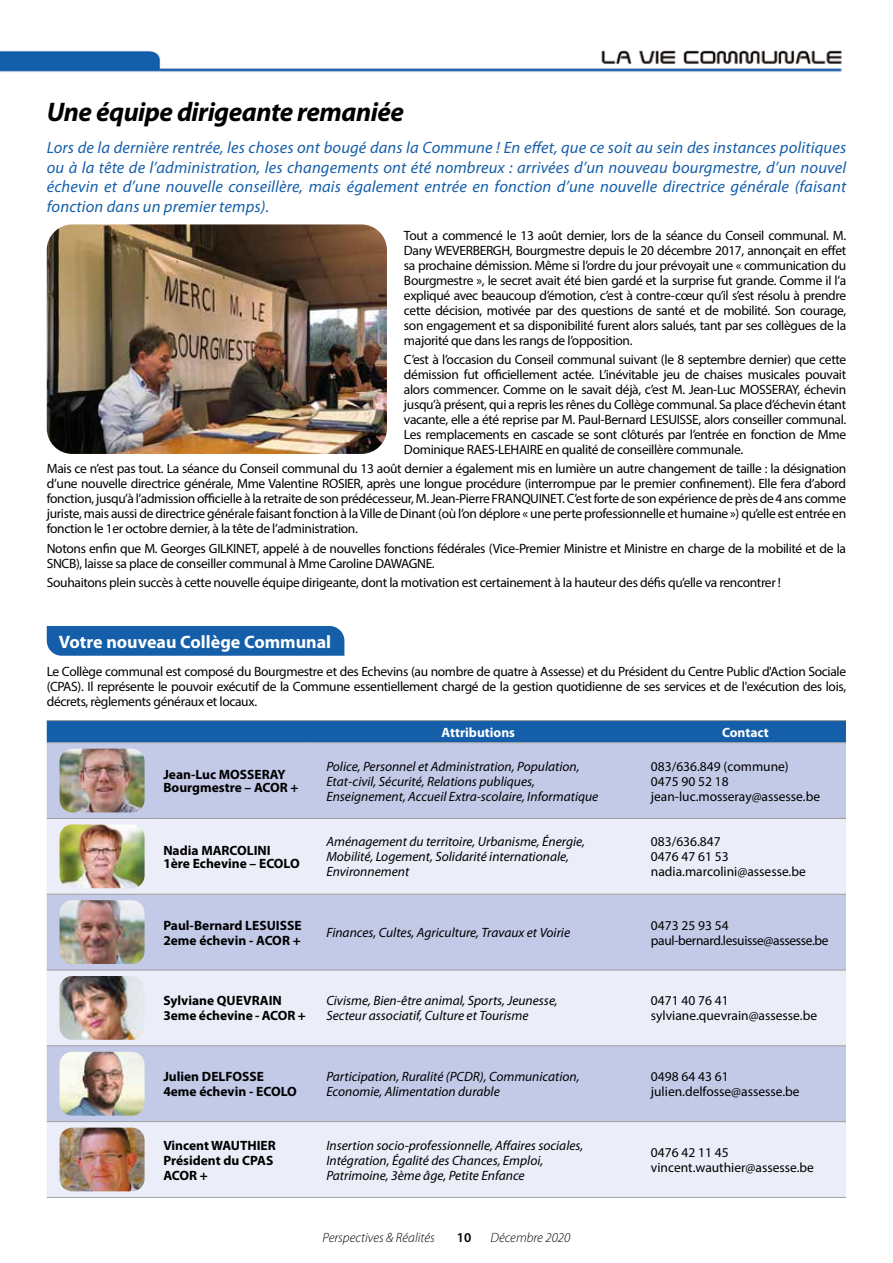
<style>
.page{position:relative;width:893px;height:1263px;background:#fff}
.page>*{position:absolute;margin:0;border:0;box-sizing:border-box;transform-origin:0 0}
.t1{font:italic 700 27px "Myriad Pro";letter-spacing:-.02em;color:#000}
.t2{font:700 18px "Myriad Pro";color:#fff}
.t3{font:italic 16.5px/19.8px "Myriad Pro";letter-spacing:.01em;color:#155faa;text-align:justify}
.t4{font:13.5px/15px "Myriad Pro";letter-spacing:-.025em;color:#000;text-align:justify}
.t5{font:italic 13.5px/15px "Myriad Pro";color:#000}
.t6{font:13.5px/15px "Myriad Pro";color:#000}
.t7{font:700 13.5px/15px "Myriad Pro";color:#000}
.t8{font:italic 300 13.5px "Myriad Pro";color:#000}
.t9{font:700 13.5px "Myriad Pro";color:#fff}
.t10{font:600 13.5px "Myriad Pro";color:#000}
</style>
<div class="page">
<img style="left:0;top:50px;width:842px;height:22px">
<img style="left:47px;top:224px;width:340px;height:230px">
<div style="left:47px;top:626px;width:297px;height:30px;background:#155faa"></div>
<div style="left:47px;top:721px;width:799px;height:21px;background:#155faa"></div>
<div style="left:47px;top:743px;width:799px;height:75px;background:#c3cae8"></div>
<svg style="left:47px;top:819px;width:799px;height:378px;fill:#ebedf8"></svg>
<hr style="left:47px;top:720px;width:110px;height:1px;background:#9d9d9c">
<hr style="left:157px;top:720px;width:155px;height:1px;background:#9d9d9c">
<hr style="left:312px;top:720px;width:333px;height:1px;background:#9d9d9c">
<hr style="left:645px;top:720px;width:201px;height:1px;background:#9d9d9c">
<hr style="left:157px;top:742px;width:155px;height:1px;background:#9d9d9c">
<hr style="left:312px;top:742px;width:333px;height:1px;background:#9d9d9c">
<hr style="left:645px;top:742px;width:201px;height:1px;background:#9d9d9c">
<hr style="left:157px;top:818px;width:155px;height:1px;background:#9d9d9c">
<hr style="left:312px;top:818px;width:333px;height:1px;background:#9d9d9c">
<hr style="left:645px;top:818px;width:201px;height:1px;background:#9d9d9c">
<hr style="left:157px;top:894px;width:155px;height:1px;background:#9d9d9c">
<hr style="left:312px;top:894px;width:333px;height:1px;background:#9d9d9c">
<hr style="left:645px;top:894px;width:201px;height:1px;background:#9d9d9c">
<hr style="left:157px;top:970px;width:155px;height:1px;background:#9d9d9c">
<hr style="left:312px;top:970px;width:333px;height:1px;background:#9d9d9c">
<hr style="left:645px;top:970px;width:201px;height:1px;background:#9d9d9c">
<hr style="left:157px;top:1045px;width:155px;height:1px;background:#9d9d9c">
<hr style="left:312px;top:1045px;width:333px;height:1px;background:#9d9d9c">
<hr style="left:645px;top:1045px;width:201px;height:1px;background:#9d9d9c">
<hr style="left:157px;top:1121px;width:155px;height:1px;background:#9d9d9c">
<hr style="left:312px;top:1121px;width:333px;height:1px;background:#9d9d9c">
<hr style="left:645px;top:1121px;width:201px;height:1px;background:#9d9d9c">
<hr style="left:157px;top:1197px;width:155px;height:1px;background:#9d9d9c">
<hr style="left:312px;top:1197px;width:333px;height:1px;background:#9d9d9c">
<hr style="left:645px;top:1197px;width:201px;height:1px;background:#9d9d9c">
<hr style="left:47px;top:742px;width:110px;height:1px;background:#9d9d9c">
<hr style="left:47px;top:818px;width:110px;height:1px;background:#9d9d9c">
<hr style="left:47px;top:894px;width:110px;height:1px;background:#9d9d9c">
<hr style="left:47px;top:970px;width:110px;height:1px;background:#9d9d9c">
<hr style="left:47px;top:1045px;width:110px;height:1px;background:#9d9d9c">
<hr style="left:47px;top:1121px;width:110px;height:1px;background:#9d9d9c">
<hr style="left:47px;top:1197px;width:110px;height:1px;background:#9d9d9c">
<img style="left:60px;top:749px;width:85px;height:63px">
<img style="left:60px;top:824px;width:85px;height:64px">
<img style="left:60px;top:900px;width:85px;height:64px">
<img style="left:60px;top:976px;width:85px;height:64px">
<img style="left:60px;top:1052px;width:85px;height:63px">
<img style="left:60px;top:1127px;width:85px;height:64px">
<h1 class="t1" style="left:47px;top:94px;width:359px">Une équipe dirigeante remaniée</h1>
<p class="t3" style="left:47px;top:137px;width:801px">Lors de la dernière rentrée, les choses ont bougé dans la Commune ! En effet, que ce soit au sein des instances politiques ou à la tête de l’administration, les changements ont été nombreux : arrivées d’un nouveau bourgmestre, d’un nouvel échevin et d’une nouvelle conseillère, mais également entrée en fonction d’une nouvelle directrice générale (faisant fonction dans un premier temps).</p>
<p class="t4" style="left:404px;top:228px;width:444px">Tout a commencé le 13 août dernier, lors de la séance du Conseil communal. M.<br>Dany WEVERBERGH, Bourgmestre depuis le 20 décembre 2017, annonçait en effet sa prochaine démission. Même si l’ordre du jour prévoyait une « communication du Bourgmestre », le secret avait été bien gardé et la surprise fut grande. Comme il l’a expliqué avec beaucoup d’émotion, c’est à contre-cœur qu’il s’est résolu à prendre cette décision, motivée par des questions de santé et de mobilité. Son courage, son engagement et sa disponibilité furent alors salués, tant par ses collègues de la majorité que dans les rangs de l’opposition.</p>
<p class="t4" style="left:404px;top:352px;width:444px">C’est à l’occasion du Conseil communal suivant (le 8 septembre dernier) que cette démission fut officiellement actée. L’inévitable jeu de chaises musicales pouvait alors commencer. Comme on le savait déjà, c’est M. Jean-Luc MOSSERAY, échevin jusqu’à présent, qui a repris les rênes du Collège communal. Sa place d’échevin étant vacante, elle a été reprise par M. Paul-Bernard LESUISSE, alors conseiller communal.<br>Les remplacements en cascade se sont clôturés par l’entrée en fonction de Mme Dominique RAES-LEHAIRE en qualité de conseillère communale.</p>
<p class="t4" style="left:47px;top:461px;width:801px">Mais ce n’est pas tout. La séance du Conseil communal du 13 août dernier a également mis en lumière un autre changement de taille : la désignation d’une nouvelle directrice générale, Mme Valentine ROSIER, après une longue procédure (interrompue par le premier confinement). Elle fera d’abord fonction, jusqu’à l’admission officielle à la retraite de son prédécesseur, M. Jean-Pierre FRANQUINET. C’est forte de son expérience de près de 4 ans comme juriste, mais aussi de directrice générale faisant fonction à la Ville de Dinant (où l’on déplore « une perte professionnelle et humaine ») qu’elle est entrée en fonction le 1er octobre dernier, à la tête de l’administration.</p>
<p class="t4" style="left:47px;top:540px;width:801px">Notons enfin que M. Georges GILKINET, appelé à de nouvelles fonctions fédérales (Vice-Premier Ministre et Ministre en charge de la mobilité et de la<br>SNCB), laisse sa place de conseiller communal à Mme Caroline DAWAGNE.</p>
<p class="t4" style="left:47px;top:575px;width:736px">Souhaitons plein succès à cette nouvelle équipe dirigeante, dont la motivation est certainement à la hauteur des défis qu’elle va rencontrer !</p>
<h2 class="t2" style="left:59px;top:630px;width:274px">Votre nouveau Collège Communal</h2>
<p class="t4" style="left:47px;top:663px;width:801px">Le Collège communal est composé du Bourgmestre et des Echevins (au nombre de quatre à Assesse) et du Président du Centre Public d'Action Sociale (CPAS). Il représente le pouvoir exécutif de la Commune essentiellement chargé de la gestion quotidienne de ses services et de l'exécution des lois, décrets, règlements généraux et locaux.</p>
<p class="t9" style="left:442px;top:723px;width:75px">Attributions</p>
<p class="t9" style="left:722px;top:723px;width:48px">Contact</p>
<p class="t7" style="left:163px;top:767px;width:137px;line-height:13.5px">Jean-Luc MOSSERAY<br>Bourgmestre – ACOR +</p>
<p class="t5" style="left:326px;top:758px;width:274px">Police, Personnel et Administration, Population,<br>Etat-civil, Sécurité, Relations publiques,<br>Enseignement, Accueil Extra-scolaire, Informatique</p>
<p class="t6" style="left:651px;top:758px;width:171px">083/636.849 (commune)<br>0475 90 52 18 jean-luc.mosseray@assesse.be</p>
<p class="t7" style="left:163px;top:843px;width:138px;line-height:13.5px">Nadia MARCOLINI<br>1ère Echevine – ECOLO</p>
<p class="t5" style="left:326px;top:834px;width:260px">Aménagement du territoire, Urbanisme, Énergie,<br>Mobilité, Logement, Solidarité internationale,<br>Environnement</p>
<p class="t6" style="left:651px;top:834px;width:156px">083/636.847<br>0476 47 61 53 nadia.marcolini@assesse.be</p>
<p class="t7" style="left:163px;top:917px;width:140px">Paul-Bernard LESUISSE<br>2eme échevin - ACOR +</p>
<p class="t5" style="left:326px;top:925px;width:245px">Finances, Cultes, Agriculture, Travaux et Voirie</p>
<p class="t4" style="left:651px;top:917px;width:179px">0473 25 93 54 paul-bernard.lesuisse@assesse.be</p>
<p class="t7" style="left:163px;top:993px;width:144px">Sylviane QUEVRAIN<br>3eme échevine - ACOR +</p>
<p class="t5" style="left:326px;top:993px;width:233px">Civisme, Bien-être animal, Sports, Jeunesse,<br>Secteur associatif, Culture et Tourisme</p>
<p class="t6" style="left:651px;top:993px;width:168px">0471 40 76 41 sylviane.quevrain@assesse.be</p>
<p class="t7" style="left:163px;top:1069px;width:135px">Julien DELFOSSE<br>4eme échevin - ECOLO</p>
<p class="t5" style="left:326px;top:1069px;width:255px">Participation, Ruralité (PCDR), Communication,<br>Economie, Alimentation durable</p>
<p class="t6" style="left:651px;top:1069px;width:150px">0498 64 43 61 julien.delfosse@assesse.be</p>
<p class="t7" style="left:163px;top:1137px;width:114px">Vincent WAUTHIER<br>Président du CPAS<br>ACOR +</p>
<p class="t5" style="left:326px;top:1137px;width:258px">Insertion socio-professionnelle, Affaires sociales,<br>Intégration, Égalité des Chances, Emploi,<br>Patrimoine, 3ème âge, Petite Enfance</p>
<p class="t6" style="left:651px;top:1145px;width:165px">0476 42 11 45 vincent.wauthier@assesse.be</p>
<p class="t8" style="left:323px;top:1229px;width:114px">Perspectives &amp; Réalités</p>
<p class="t10" style="left:457px;top:1228px;width:16px">10</p>
<p class="t8" style="left:490px;top:1229px;width:81px">Décembre 2020</p>
</div>
